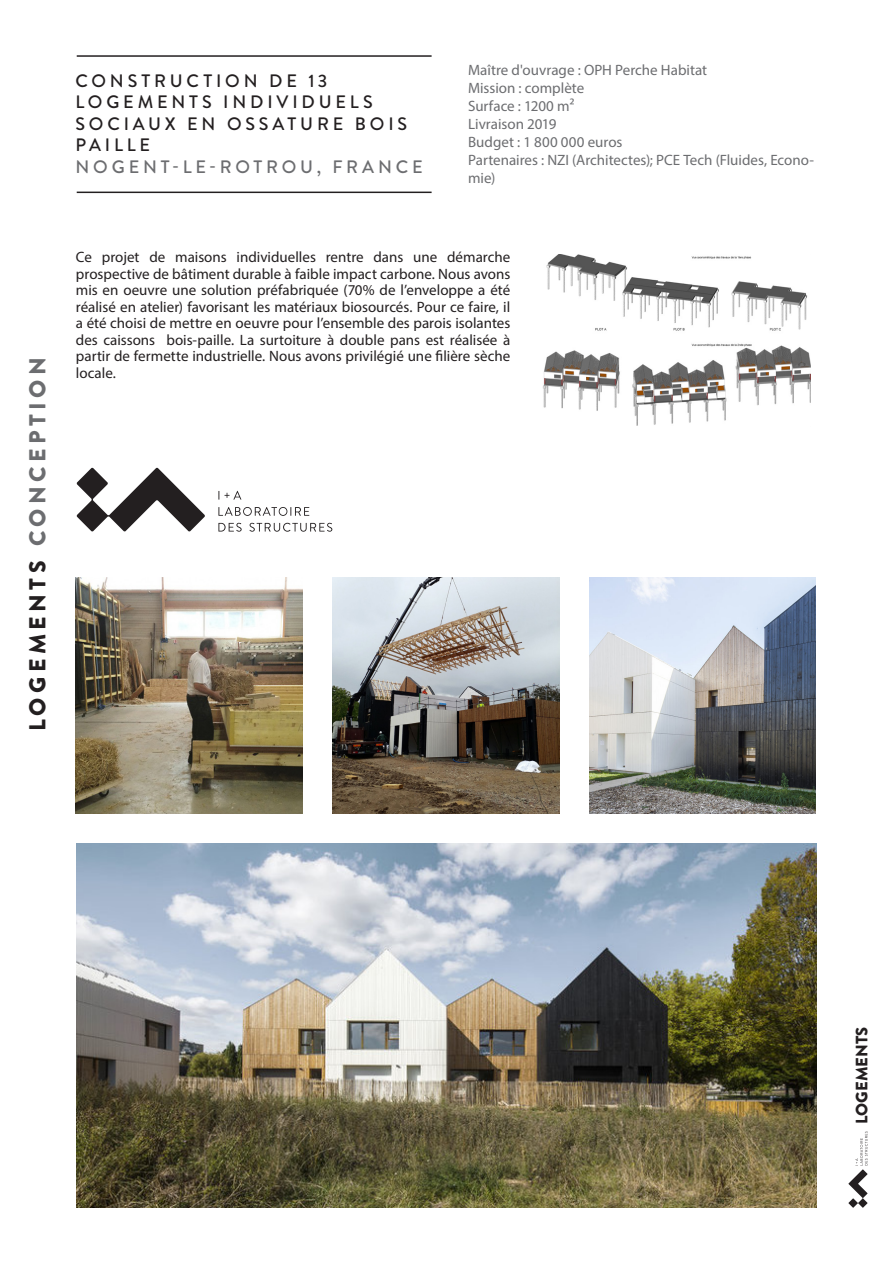
<style>
.page{position:relative;width:893px;height:1263px;background:#fff}
.page>*{position:absolute;margin:0;border:0;box-sizing:border-box;transform-origin:0 0}
.t1{font:900 23.1px "Brandon Grotesque";letter-spacing:.195em;color:#6c6d70}
.t2{font:900 23.1px "Brandon Grotesque";letter-spacing:.195em;color:#231f20}
.t3{font:500 18px/21.6px "Brandon Grotesque";letter-spacing:.215em;color:#231f20}
.t4{font:500 18px "Brandon Grotesque";letter-spacing:.21em;color:#6c6d70}
.t5{font:900 16.5px "Brandon Grotesque";color:#231f20}
.t6{font:15px/16.5px "Myriad Pro";color:#231f20;text-align:justify}
.t7{font:15px/18px "Myriad Pro";color:#6c6d70}
</style>
<div class="page">
<img style="left:77px;top:843px;width:740px;height:365px">
<img style="left:76px;top:577px;width:227px;height:237px">
<img style="left:543px;top:254px;width:267px;height:172px">
<img style="left:332px;top:577px;width:227px;height:237px">
<svg style="left:848px;top:1131px;width:20px;height:77px"></svg>
<hr style="left:77px;top:55px;width:355px;height:2px;background:#231f20">
<hr style="left:77px;top:192px;width:355px;height:1px;background:#231f20">
<svg style="left:218px;top:491px;width:23px;height:9px"></svg>
<svg style="left:218px;top:507px;width:91px;height:9px"></svg>
<svg style="left:218px;top:523px;width:24px;height:9px"></svg>
<svg style="left:249px;top:523px;width:83px;height:9px"></svg>
<svg style="left:77px;top:468px;width:128px;height:64px"></svg>
<img style="left:590px;top:577px;width:226px;height:237px">
<p class="t1" style="left:21px;top:546px;width:191px;rotate:-90deg">CONCEPTION</p>
<p class="t2" style="left:21px;top:731px;width:172px;rotate:-90deg">LOGEMENTS</p>
<p class="t3" style="left:75px;top:70px;width:333px">CONSTRUCTION DE 13<br>LOGEMENTS INDIVIDUELS<br>SOCIAUX EN OSSATURE BOIS<br>PAILLE</p>
<p class="t4" style="left:75px;top:154px;width:349px">NOGENT-LE-ROTROU, FRANCE</p>
<p class="t7" style="left:468px;top:61px;width:241px">Maître d'ouvrage : OPH Perche Habitat</p>
<p class="t7" style="left:468px;top:79px;width:118px">Mission : complète</p>
<p class="t7" style="left:468px;top:97px;width:108px">Surface : 1200 m²</p>
<p class="t7" style="left:468px;top:115px;width:90px">Livraison 2019</p>
<p class="t7" style="left:468px;top:133px;width:156px">Budget : 1 800 000 euros</p>
<p class="t7" style="left:468px;top:151px;width:347px">Partenaires : NZI (Architectes); PCE Tech (Fluides, Econo&shy;mie)</p>
<p class="t6" style="left:76px;top:249px;width:436px">Ce projet de maisons individuelles rentre dans une démarche prospective de bâtiment durable à faible impact carbone. Nous avons mis en oeuvre une solution préfabriquée (70% de l’enveloppe a été réalisé en atelier) favorisant les matériaux biosourcés. Pour ce faire, il a été choisi de mettre en oeuvre pour l’ensemble des parois isolantes des caissons bois-paille. La surtoiture à double pans est réalisée à partir de fermette industrielle. Nous avons privilégié une filière sèche locale.</p>
<p class="t5" style="left:850px;top:1124px;width:99px;rotate:-90deg">LOGEMENTS</p>
</div>
